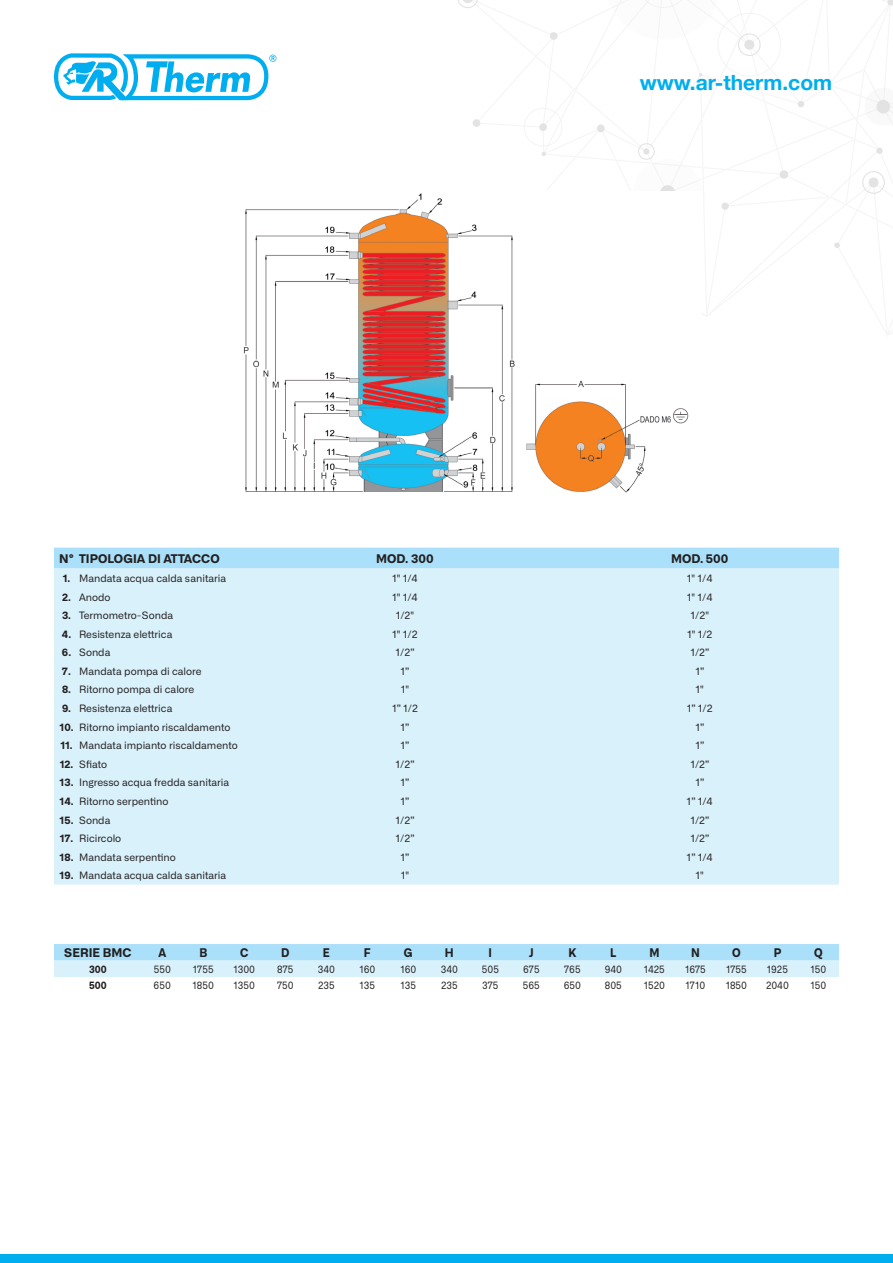
<style>
.page{position:relative;width:893px;height:1263px;background:#fff}
.page>*{position:absolute;margin:0;border:0;box-sizing:border-box;transform-origin:0 0}
.t1{font:700 21px "Helvetica Neue";color:#00aeef}
.t2{font:700 12px "Alliance No.1";color:#231f20}
.t3{font:700 12px "Alliance No.1";color:#231f20;scale:.92 1}
.t4{font:10.2px "Alliance No.1";color:#231f20}
.t5{font:10.2px "Alliance No.1";color:#231f20;scale:.92 1}
.t6{font:700 10.2px "Alliance No.1";color:#231f20}
.t7{font:700 10.2px "Alliance No.1";color:#231f20;scale:.92 1}
</style>
<div class="page">
<svg style="left:457px;top:0;width:436px;height:248px"></svg>
<div style="left:0;top:1254px;width:893px;height:9px;background:#00aeef"></div>
<svg style="left:54px;top:53px;width:222px;height:48px"></svg>
<img style="left:243px;top:191px;width:457px;height:302px">
<div style="left:54px;top:548px;width:785px;height:20px;background:#aae0f9"></div>
<div style="left:54px;top:568px;width:785px;height:317px;background:#d9f1fb"></div>
<svg style="left:54px;top:944px;width:785px;height:33px;background:#c2e8fa"></svg>
<h1 class="t1" style="left:640px;top:66px;width:194px">www.ar-therm.com</h1>
<p class="t2" style="left:59px;top:551px;width:162px">N° TIPOLOGIA DI ATTACCO</p>
<p class="t2" style="left:376px;top:551px;width:59px">MOD. 300</p>
<p class="t2" style="left:671px;top:551px;width:59px">MOD. 500</p>
<p class="t6" style="left:63px;top:571px;width:9px">1.</p>
<p class="t4" style="left:79px;top:572px;width:149px">Mandata acqua calda sanitaria</p>
<p class="t4" style="left:392px;top:572px;width:27px">1" 1/4</p>
<p class="t4" style="left:687px;top:572px;width:27px">1" 1/4</p>
<p class="t6" style="left:62px;top:590px;width:10px">2.</p>
<p class="t4" style="left:79px;top:591px;width:33px">Anodo</p>
<p class="t4" style="left:392px;top:591px;width:27px">1" 1/4</p>
<p class="t4" style="left:687px;top:591px;width:27px">1" 1/4</p>
<p class="t6" style="left:62px;top:609px;width:11px">3.</p>
<p class="t4" style="left:79px;top:609px;width:96px">Termometro-Sonda</p>
<p class="t4" style="left:396px;top:609px;width:20px">1/2"</p>
<p class="t4" style="left:691px;top:609px;width:20px">1/2"</p>
<p class="t6" style="left:62px;top:627px;width:11px">4.</p>
<p class="t4" style="left:79px;top:628px;width:95px">Resistenza elettrica</p>
<p class="t4" style="left:392px;top:628px;width:27px">1" 1/2</p>
<p class="t4" style="left:687px;top:628px;width:27px">1" 1/2</p>
<p class="t6" style="left:62px;top:646px;width:11px">6.</p>
<p class="t4" style="left:79px;top:646px;width:33px">Sonda</p>
<p class="t4" style="left:396px;top:646px;width:20px">1/2”</p>
<p class="t4" style="left:690px;top:646px;width:20px">1/2”</p>
<p class="t6" style="left:62px;top:664px;width:10px">7.</p>
<p class="t4" style="left:79px;top:665px;width:124px">Mandata pompa di calore</p>
<p class="t4" style="left:401px;top:665px;width:10px">1”</p>
<p class="t4" style="left:695px;top:665px;width:10px">1”</p>
<p class="t6" style="left:62px;top:683px;width:11px">8.</p>
<p class="t4" style="left:79px;top:684px;width:117px">Ritorno pompa di calore</p>
<p class="t4" style="left:401px;top:684px;width:10px">1"</p>
<p class="t4" style="left:696px;top:684px;width:10px">1"</p>
<p class="t6" style="left:62px;top:702px;width:11px">9.</p>
<p class="t4" style="left:79px;top:702px;width:95px">Resistenza elettrica</p>
<p class="t4" style="left:392px;top:702px;width:27px">1” 1/2</p>
<p class="t4" style="left:687px;top:702px;width:27px">1” 1/2</p>
<p class="t6" style="left:60px;top:720px;width:16px">10.</p>
<p class="t4" style="left:79px;top:721px;width:153px">Ritorno impianto riscaldamento</p>
<p class="t4" style="left:401px;top:721px;width:10px">1”</p>
<p class="t4" style="left:695px;top:721px;width:10px">1”</p>
<p class="t6" style="left:60px;top:739px;width:14px">11.</p>
<p class="t4" style="left:79px;top:739px;width:160px">Mandata impianto riscaldamento</p>
<p class="t4" style="left:401px;top:739px;width:10px">1”</p>
<p class="t4" style="left:695px;top:739px;width:10px">1”</p>
<p class="t6" style="left:60px;top:757px;width:15px">12.</p>
<p class="t4" style="left:79px;top:758px;width:30px">Sfiato</p>
<p class="t4" style="left:396px;top:758px;width:20px">1/2”</p>
<p class="t4" style="left:690px;top:758px;width:20px">1/2”</p>
<p class="t6" style="left:60px;top:776px;width:15px">13.</p>
<p class="t4" style="left:79px;top:777px;width:152px">Ingresso acqua fredda sanitaria</p>
<p class="t4" style="left:401px;top:777px;width:10px">1”</p>
<p class="t4" style="left:695px;top:777px;width:10px">1”</p>
<p class="t6" style="left:60px;top:795px;width:16px">14.</p>
<p class="t4" style="left:79px;top:795px;width:91px">Ritorno serpentino</p>
<p class="t4" style="left:401px;top:795px;width:10px">1”</p>
<p class="t4" style="left:687px;top:795px;width:28px">1” 1/4</p>
<p class="t6" style="left:60px;top:813px;width:15px">15.</p>
<p class="t4" style="left:79px;top:814px;width:33px">Sonda</p>
<p class="t4" style="left:396px;top:814px;width:20px">1/2”</p>
<p class="t4" style="left:690px;top:814px;width:20px">1/2”</p>
<p class="t6" style="left:60px;top:832px;width:15px">17.</p>
<p class="t4" style="left:79px;top:832px;width:44px">Ricircolo</p>
<p class="t4" style="left:396px;top:832px;width:20px">1/2”</p>
<p class="t4" style="left:690px;top:832px;width:20px">1/2”</p>
<p class="t6" style="left:60px;top:850px;width:15px">18.</p>
<p class="t4" style="left:79px;top:851px;width:98px">Mandata serpentino</p>
<p class="t4" style="left:401px;top:851px;width:10px">1”</p>
<p class="t4" style="left:687px;top:851px;width:28px">1” 1/4</p>
<p class="t6" style="left:60px;top:869px;width:15px">19.</p>
<p class="t4" style="left:79px;top:870px;width:149px">Mandata acqua calda sanitaria</p>
<p class="t4" style="left:401px;top:870px;width:10px">1"</p>
<p class="t4" style="left:696px;top:870px;width:10px">1"</p>
<p class="t2" style="left:64px;top:945px;width:69px">SERIE BMC</p>
<p class="t3" style="left:158px;top:945px;width:10px">A</p>
<p class="t3" style="left:199px;top:945px;width:10px">B</p>
<p class="t3" style="left:240px;top:945px;width:11px">C</p>
<p class="t3" style="left:281px;top:945px;width:11px">D</p>
<p class="t3" style="left:323px;top:945px;width:9px">E</p>
<p class="t3" style="left:364px;top:945px;width:9px">F</p>
<p class="t3" style="left:404px;top:945px;width:11px">G</p>
<p class="t3" style="left:445px;top:945px;width:11px">H</p>
<p class="t3" style="left:489px;top:945px;width:5px">I</p>
<p class="t3" style="left:529px;top:945px;width:7px">J</p>
<p class="t3" style="left:568px;top:945px;width:10px">K</p>
<p class="t3" style="left:610px;top:945px;width:8px">L</p>
<p class="t3" style="left:649px;top:945px;width:13px">M</p>
<p class="t3" style="left:691px;top:945px;width:11px">N</p>
<p class="t3" style="left:732px;top:945px;width:11px">O</p>
<p class="t3" style="left:774px;top:945px;width:10px">P</p>
<p class="t3" style="left:814px;top:945px;width:11px">Q</p>
<p class="t7" style="left:89px;top:962px;width:21px">300</p>
<p class="t5" style="left:154px;top:963px;width:20px">550</p>
<p class="t5" style="left:193px;top:963px;width:24px">1755</p>
<p class="t5" style="left:233px;top:963px;width:25px">1300</p>
<p class="t5" style="left:277px;top:963px;width:19px">875</p>
<p class="t5" style="left:318px;top:963px;width:20px">340</p>
<p class="t5" style="left:359px;top:963px;width:19px">160</p>
<p class="t5" style="left:400px;top:963px;width:19px">160</p>
<p class="t5" style="left:441px;top:963px;width:20px">340</p>
<p class="t5" style="left:482px;top:963px;width:20px">505</p>
<p class="t5" style="left:523px;top:963px;width:19px">675</p>
<p class="t5" style="left:564px;top:963px;width:19px">765</p>
<p class="t5" style="left:605px;top:963px;width:20px">940</p>
<p class="t5" style="left:644px;top:963px;width:24px">1425</p>
<p class="t5" style="left:685px;top:963px;width:24px">1675</p>
<p class="t5" style="left:726px;top:963px;width:24px">1755</p>
<p class="t5" style="left:767px;top:963px;width:24px">1925</p>
<p class="t5" style="left:810px;top:963px;width:19px">150</p>
<p class="t7" style="left:89px;top:979px;width:21px">500</p>
<p class="t5" style="left:154px;top:980px;width:20px">650</p>
<p class="t5" style="left:193px;top:980px;width:25px">1850</p>
<p class="t5" style="left:234px;top:980px;width:25px">1350</p>
<p class="t5" style="left:277px;top:980px;width:20px">750</p>
<p class="t5" style="left:318px;top:980px;width:20px">235</p>
<p class="t5" style="left:360px;top:980px;width:18px">135</p>
<p class="t5" style="left:401px;top:980px;width:18px">135</p>
<p class="t5" style="left:441px;top:980px;width:20px">235</p>
<p class="t5" style="left:482px;top:980px;width:19px">375</p>
<p class="t5" style="left:523px;top:980px;width:20px">565</p>
<p class="t5" style="left:564px;top:980px;width:20px">650</p>
<p class="t5" style="left:605px;top:980px;width:20px">805</p>
<p class="t5" style="left:644px;top:980px;width:25px">1520</p>
<p class="t5" style="left:686px;top:980px;width:23px">1710</p>
<p class="t5" style="left:726px;top:980px;width:25px">1850</p>
<p class="t5" style="left:766px;top:980px;width:26px">2040</p>
<p class="t5" style="left:810px;top:980px;width:19px">150</p>
</div>
